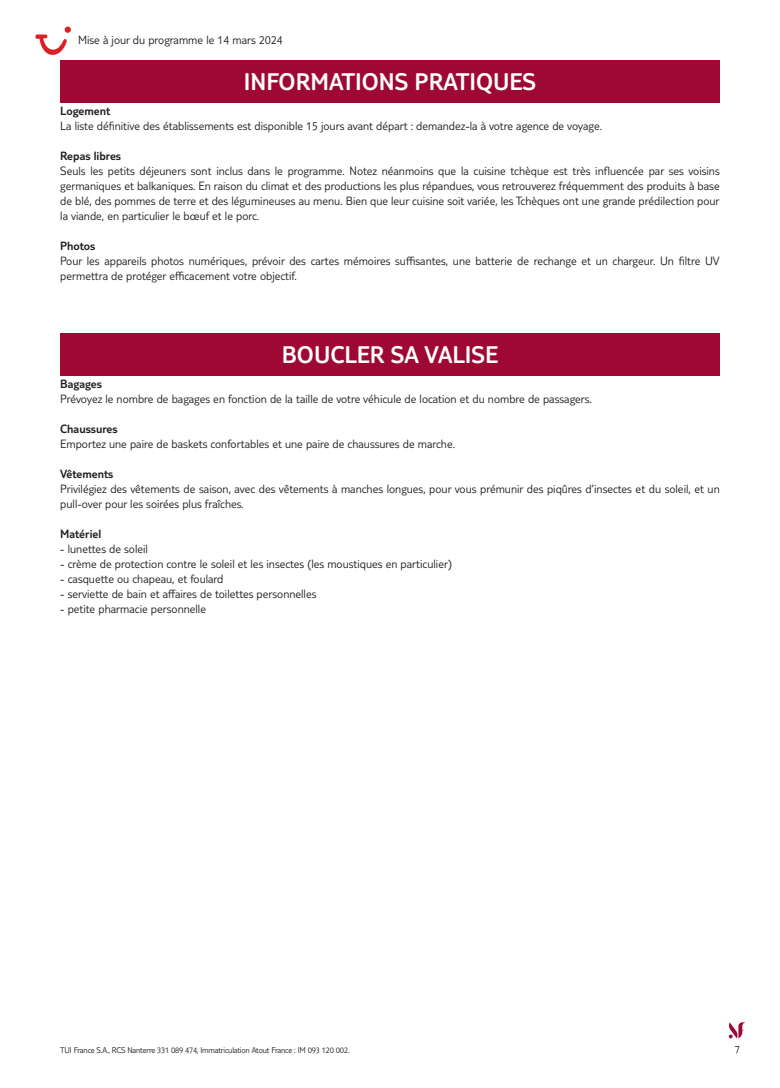
<style>
.page{position:relative;width:780px;height:1088px;background:#fff}
.page>*{position:absolute;margin:0;border:0;box-sizing:border-box;transform-origin:0 0}
.t1{font:300 25px "TUI Type";color:#fff}
.t2{font:300 12.5px/15px "TUI Type";color:#231f20}
.t3{font:300 12.5px "TUI Type";color:#231f20}
.t4{font:300 11.25px "TUI Type";color:#231f20}
.t5{font:300 8.75px "TUI Type";letter-spacing:-.02em;color:#231f20}
</style>
<div class="page">
<svg style="left:728px;top:1022px;width:18px;height:16px"></svg>
<div style="left:60px;top:60px;width:659px;height:43px;background:#9e0832"></div>
<div style="left:60px;top:334px;width:659px;height:42px;background:#9e0832"></div>
<svg style="left:35px;top:27px;width:36px;height:28px"></svg>
<p class="t2" style="left:78px;top:32px;width:206px">Mise à jour du programme le 14 mars 2024</p>
<h1 class="t1" style="left:244px;top:67px;width:294px">INFORMATIONS PRATIQUES</h1>
<p class="t3" style="left:60px;top:103px;width:52px">Logement</p>
<p class="t2" style="left:60px;top:118px;width:543px">La liste définitive des établissements est disponible 15 jours avant départ : demandez-la à votre agence de voyage.</p>
<p class="t3" style="left:60px;top:148px;width:62px">Repas libres</p>
<p class="t2" style="left:60px;top:163px;width:661px;text-align:justify">Seuls les petits déjeuners sont inclus dans le programme. Notez néanmoins que la cuisine tchèque est très influencée par ses voisins germaniques et balkaniques. En raison du climat et des productions les plus répandues, vous retrouverez fréquemment des produits à base de blé, des pommes de terre et des légumineuses au menu. Bien que leur cuisine soit variée, les Tchèques ont une grande prédilection pour la viande, en particulier le bœuf et le porc.</p>
<p class="t3" style="left:60px;top:238px;width:37px">Photos</p>
<p class="t2" style="left:60px;top:253px;width:661px">Pour les appareils photos numériques, prévoir des cartes mémoires suffisantes, une batterie de rechange et un chargeur. Un filtre UV permettra de protéger efficacement votre objectif.</p>
<h1 class="t1" style="left:282px;top:341px;width:218px">BOUCLER SA VALISE</h1>
<p class="t3" style="left:60px;top:377px;width:43px">Bagages</p>
<p class="t2" style="left:60px;top:391px;width:533px">Prévoyez le nombre de bagages en fonction de la taille de votre véhicule de location et du nombre de passagers.</p>
<p class="t3" style="left:60px;top:422px;width:59px">Chaussures</p>
<p class="t2" style="left:60px;top:436px;width:396px">Emportez une paire de baskets confortables et une paire de chaussures de marche.</p>
<p class="t3" style="left:60px;top:467px;width:55px">Vêtements</p>
<p class="t2" style="left:60px;top:481px;width:661px">Privilégiez des vêtements de saison, avec des vêtements à manches longues, pour vous prémunir des piqûres d’insectes et du soleil, et un pull-over pour les soirées plus fraîches.</p>
<p class="t3" style="left:60px;top:527px;width:43px">Matériel</p>
<p class="t2" style="left:60px;top:541px;width:89px">- lunettes de soleil</p>
<p class="t2" style="left:60px;top:556px;width:393px">- crème de protection contre le soleil et les insectes (les moustiques en particulier)</p>
<p class="t2" style="left:60px;top:571px;width:165px">- casquette ou chapeau, et foulard</p>
<p class="t2" style="left:60px;top:586px;width:258px">- serviette de bain et affaires de toilettes personnelles</p>
<p class="t2" style="left:60px;top:601px;width:147px">- petite pharmacie personnelle</p>
<p class="t5" style="left:60px;top:1045px;width:291px">TUI France S.A., RCS Nanterre 331 089 474, Immatriculation Atout France : IM 093 120 002.</p>
<p class="t4" style="left:734px;top:1042px;width:7px">7</p>
</div>
